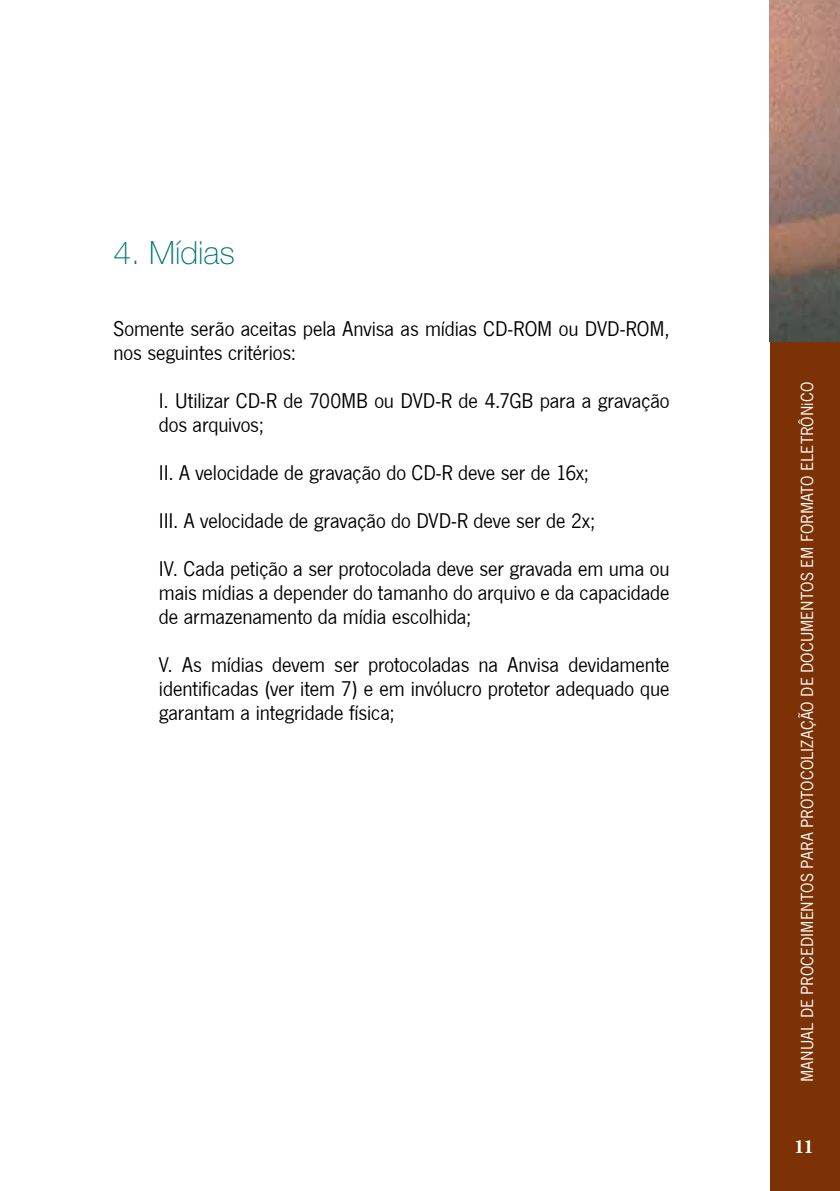
<style>
.page{position:relative;width:840px;height:1191px;background:#fff}
.page>*{position:absolute;margin:0;border:0;box-sizing:border-box;transform-origin:0 0}
.t1{font:100 32px "Helvetica Neue";color:#007475}
.t2{font:22px/24px "Newcastle";letter-spacing:-.005em;color:#000}
.t3{font:700 20px "Adobe Garamond Pro";color:#fff}
.t4{font:18px "Newcastle";letter-spacing:.005em;color:#fff}
</style>
<div class="page">
<div style="left:769px;top:330px;width:70px;height:861px;background:#7c3204"></div>
<img style="left:769px;top:0;width:70px;height:341px">
<h1 class="t1" style="left:113px;top:234px;width:123px">4. Mídias</h1>
<p class="t2" style="left:113px;top:317px;width:557px">Somente serão aceitas pela Anvisa as mídias CD-ROM ou DVD-ROM, nos seguintes critérios:</p>
<p class="t2" style="left:159px;top:389px;width:512px">I. Utilizar CD-R de 700MB ou DVD-R de 4.7GB para a gravação dos arquivos;</p>
<p class="t2" style="left:159px;top:449px;width:512px;line-height:48px">II. A velocidade de gravação do CD-R deve ser de 16x;<br>III. A velocidade de gravação do DVD-R deve ser de 2x;<br>IV. Cada petição a ser protocolada deve ser gravada em uma ou</p>
<p class="t2" style="left:159px;top:581px;width:512px">mais mídias a depender do tamanho do arquivo e da capacidade de armazenamento da mídia escolhida;</p>
<p class="t2" style="left:159px;top:653px;width:512px;text-align:justify">V. As mídias devem ser protocoladas na Anvisa devidamente identificadas (ver item 7) e em invólucro protetor adequado que garantam a integridade física;</p>
<p class="t4" style="left:796px;top:1082px;width:702px;rotate:-90deg">MANUAL DE PROCEDIMENTOS PARA PROTOCOLIZAÇÃO DE DOCUMENTOS EM FORMATO ELETRÔNiCO</p>
<p class="t3" style="left:793px;top:1134px;width:21px">11</p>
</div>
